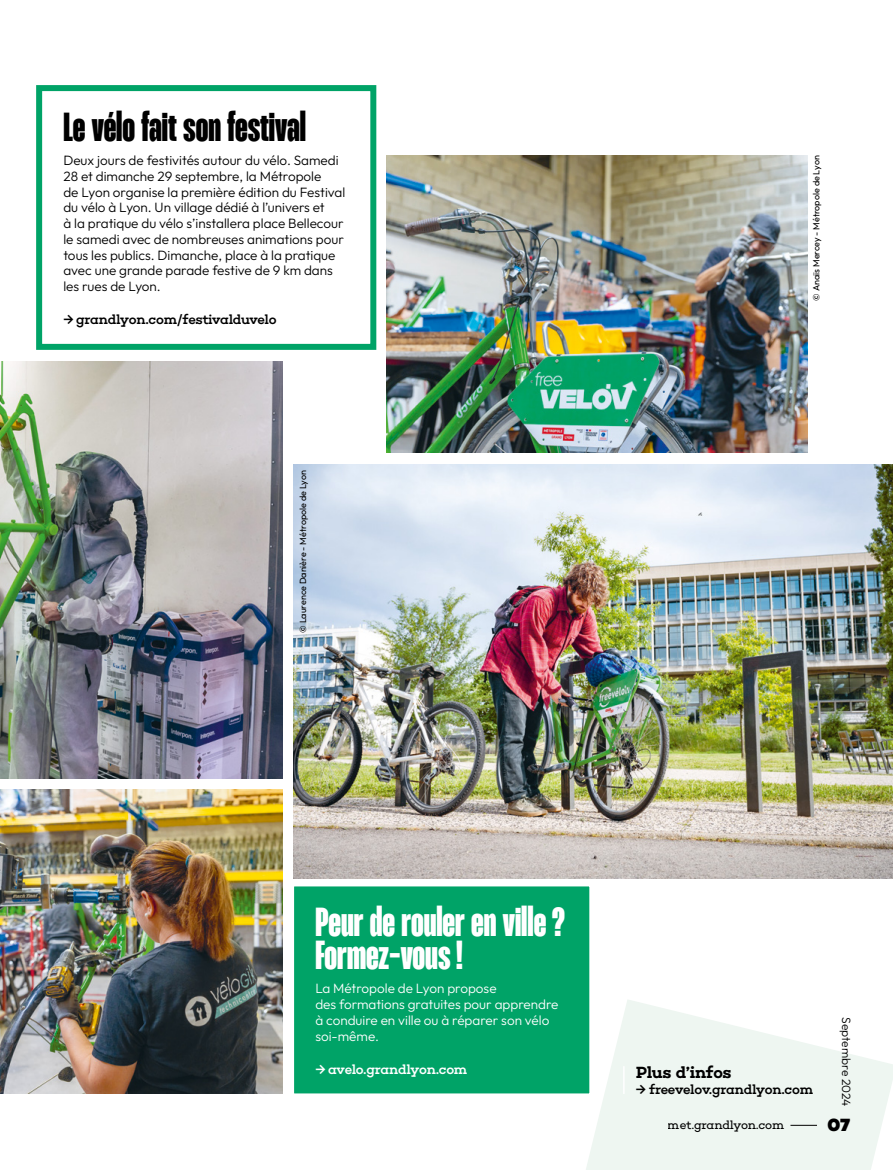
<style>
.page{position:relative;width:893px;height:1170px;background:#fff}
.page>*{position:absolute;margin:0;border:0;box-sizing:border-box;transform-origin:0 0}
.meT_TITRES-DE-PARAGRAPHE{font:900 40.5px/33px "Mango Grotesque";color:#fff}
.meT_TITRES-DE-PARAGRAPHE-2{font:900 40.5px "Mango Grotesque";color:#000}
.t1{font:900 18px "Choplin";color:#000}
.Y_meT_infos-pratiques-gen-01{font:600 16.5px "Choplin";letter-spacing:-.02em;color:#000}
.meT_COURANT{font:300 13.5px/15.8px "Outfit";color:#000}
.meT_COURANT-2{font:300 13.5px/15.8px "Outfit";color:#fff}
.t2{font:500 13.5px "Choplin";letter-spacing:-.02em;color:#000}
.t3{font:500 13.5px "Choplin";letter-spacing:-.02em;color:#fff}
.t4{font:12px "Choplin";letter-spacing:-.02em;color:#000}
.t5{font:300 12px "Outfit";color:#000}
.t6{font:9px "Outfit";color:#000}
</style>
<div class="page">
<svg style="left:586px;top:1000px;width:307px;height:169px;fill:#eef6f1"></svg>
<hr style="left:623px;top:1066px;width:2px;height:27px;background:#fff">
<div style="left:36px;top:85px;width:340px;height:265px;border:6px solid #00a367"></div>
<div style="left:291px;top:883px;width:301px;height:213px;background:#00a367"></div>
<div style="left:288px;top:880px;width:307px;height:219px;border:6px solid #fff"></div>
<img style="left:293px;top:465px;width:600px;height:413px">
<img style="left:0;top:789px;width:283px;height:304px">
<img style="left:0;top:361px;width:283px;height:417px">
<img style="left:387px;top:155px;width:421px;height:297px">
<svg style="left:790px;top:1124px;width:27px;height:1px"></svg>
<h4 class="meT_TITRES-DE-PARAGRAPHE-2" style="left:63px;top:104px;width:244px">Le vélo fait son festival</h4>
<p class="meT_COURANT" style="left:63px;top:153px;width:283px">Deux jours de festivités autour du vélo. Samedi 28 et dimanche 29 septembre, la Métropole<br>de Lyon organise la première édition du Festival du vélo à Lyon. Un village dédié à l’univers et<br>à la pratique du vélo s’installera place Bellecour le samedi avec de nombreuses animations pour tous les publics. Dimanche, place à la pratique avec une grande parade festive de 9 km dans les rues de Lyon.</p>
<p class="t2" style="left:63px;top:311px;width:215px">→ grandlyon.com/festivalduvelo</p>
<p class="t6" style="left:297px;top:633px;width:165px;rotate:-90deg">© Laurence Danière - Métropole de Lyon</p>
<p class="t6" style="left:811px;top:301px;width:147px;rotate:-90deg">© Anaïs Mercey - Métropole de Lyon</p>
<h4 class="meT_TITRES-DE-PARAGRAPHE" style="left:315px;top:905px;width:252px">Peur de rouler en ville?<br>Formez-vous!</h4>
<p class="meT_COURANT-2" style="left:315px;top:980px;width:245px">La Métropole de Lyon propose<br>des formations gratuites pour apprendre à conduire en ville ou à réparer son vélo soi-même.</p>
<p class="t3" style="left:315px;top:1061px;width:154px">→ avelo.grandlyon.com</p>
<h5 class="Y_meT_infos-pratiques-gen-01" style="left:636px;top:1062px;width:97px">Plus d’infos</h5>
<p class="t2" style="left:636px;top:1080px;width:179px">→ freevelov.grandlyon.com</p>
<p class="t4" style="left:668px;top:1118px;width:118px">met.grandlyon.com</p>
<p class="t5" style="left:854px;top:1017px;width:91px;rotate:90deg">Septembre 2024</p>
<h2 class="t1" style="left:827px;top:1114px;width:25px">07</h2>
</div>
